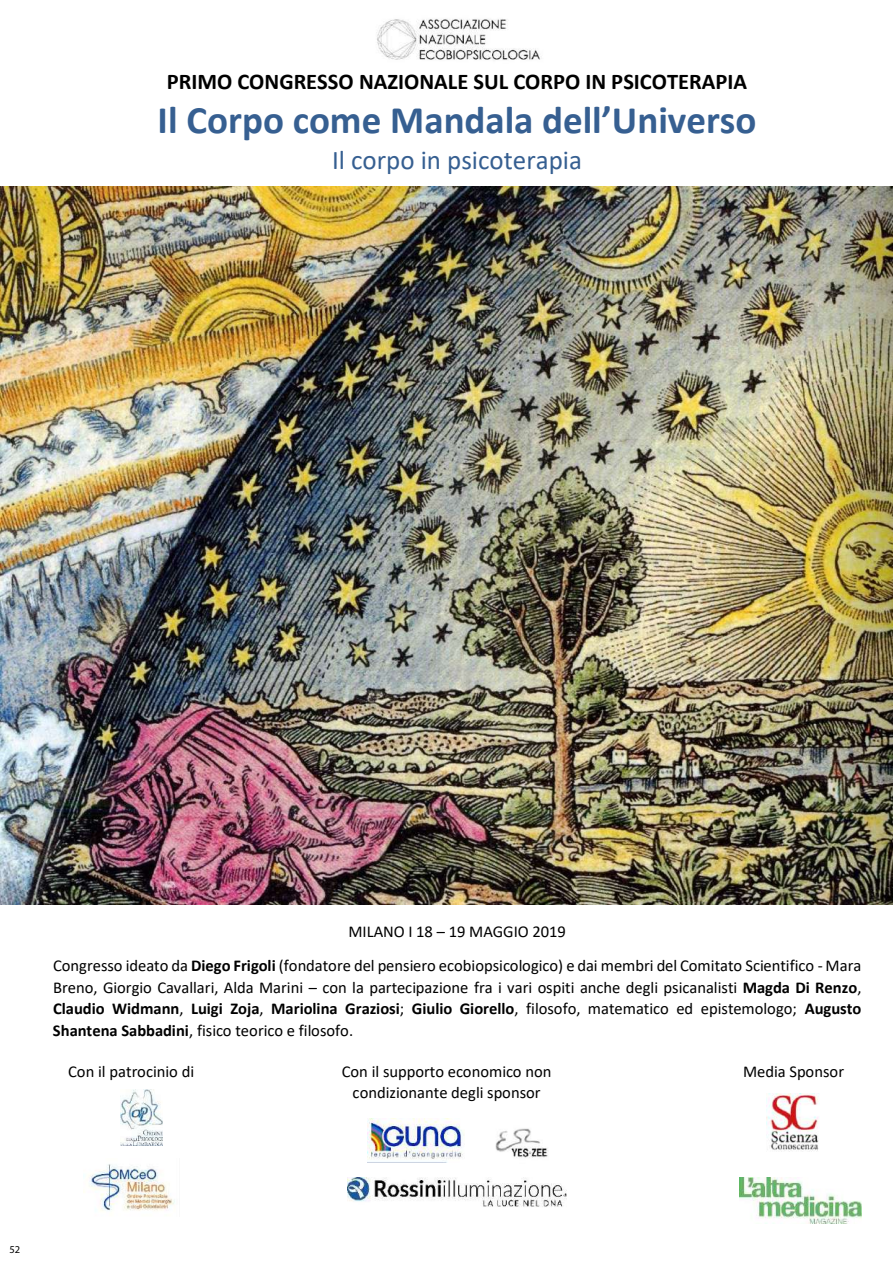
<style>
.page{position:relative;width:893px;height:1263px;background:#fff}
.page>*{position:absolute;margin:0;border:0;box-sizing:border-box;transform-origin:0 0}
.t1{font:700 39px "Calibri";color:#365f91}
.t2{font:27px "Calibri";color:#365f91}
.t3{font:700 22.5px "Calibri";color:#000}
.t4{font:16.5px/21.8px "Calibri";color:#000;text-align:center}
.t5{font:10.5px "Myriad Pro";color:#000}
.s1{font-weight:700}
</style>
<div class="page">
<img style="left:376px;top:19px;width:164px;height:41px">
<img style="left:739px;top:1178px;width:122px;height:45px">
<img style="left:766px;top:1093px;width:53px;height:58px">
<img style="left:89px;top:1164px;width:86px;height:47px">
<img style="left:120px;top:1090px;width:43px;height:55px">
<img style="left:0;top:186px;width:893px;height:719px">
<img style="left:368px;top:1119px;width:97px;height:44px">
<img style="left:495px;top:1128px;width:53px;height:30px">
<img style="left:348px;top:1178px;width:218px;height:29px">
<h3 class="t3" style="left:167px;top:66px;width:582px">PRIMO CONGRESSO NAZIONALE SUL CORPO IN PSICOTERAPIA</h3>
<h1 class="t1" style="left:158px;top:92px;width:600px">Il Corpo come Mandala dell’Universo</h1>
<h2 class="t2" style="left:332px;top:141px;width:251px">Il corpo in psicoterapia</h2>
<p class="t4" style="left:53px;top:914px;width:810px;line-height:33.6px">MILANO I 18 – 19 MAGGIO 2019<br>Congresso ideato da <span class="s1">Diego Frigoli</span> (fondatore del pensiero ecobiopsicologico) e dai membri del Comitato Scientifico - Mara</p>
<p class="t4" style="left:53px;top:976px;width:810px;text-align:justify">Breno, Giorgio Cavallari, Alda Marini – con la partecipazione fra i vari ospiti anche degli psicanalisti <span class="s1">Magda Di Renzo</span>, <span class="s1">Claudio Widmann</span>, <span class="s1">Luigi Zoja</span>, <span class="s1">Mariolina Graziosi</span>; <span class="s1">Giulio Giorello</span>, filosofo, matematico ed epistemologo; <span class="s1">Augusto Shantena Sabbadini</span>, fisico teorico e filosofo.</p>
<p class="t4" style="left:68px;top:1060px;width:127px">Con il patrocinio di</p>
<p class="t4" style="left:342px;top:1060px;width:211px">Con il supporto economico non condizionante degli sponsor</p>
<p class="t4" style="left:743px;top:1060px;width:103px">Media Sponsor</p>
<p class="t5" style="left:10px;top:1243px;width:12px">52</p>
</div>
